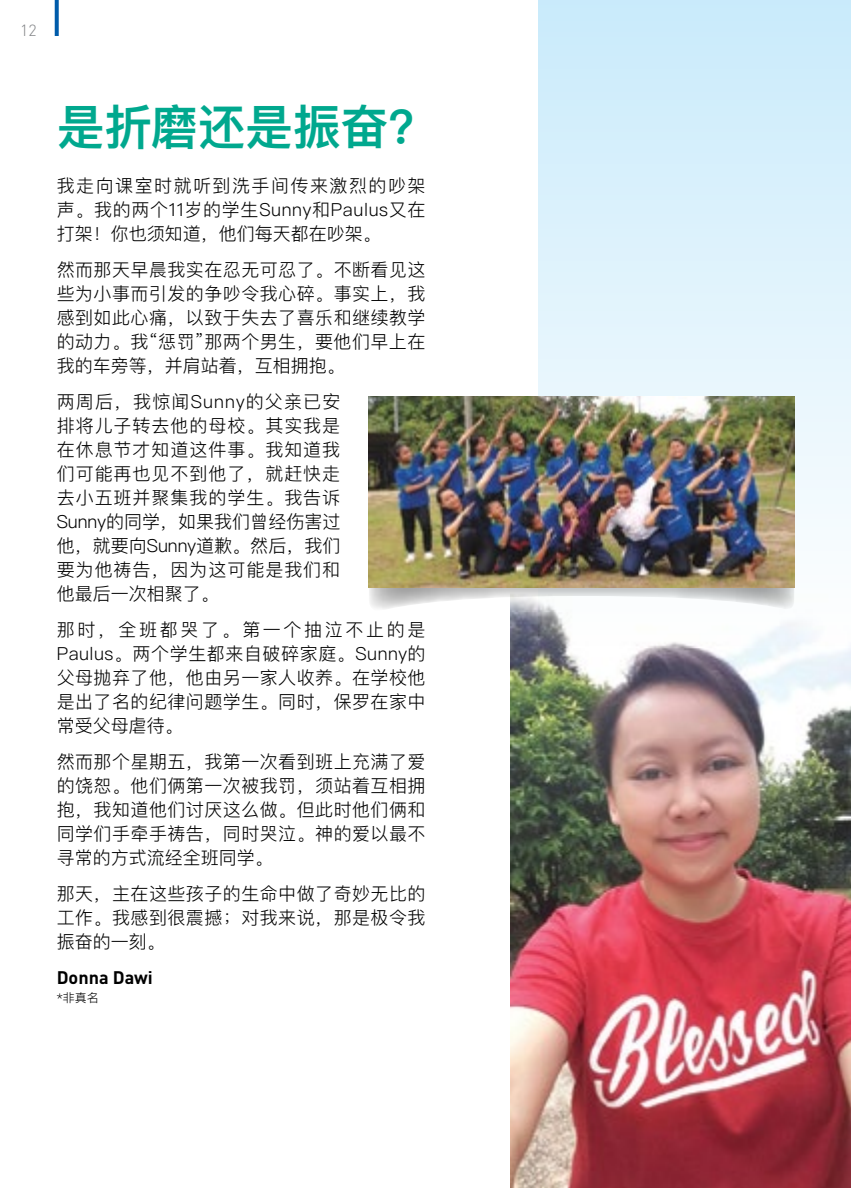
<style>
.page{position:relative;width:851px;height:1188px;background:#fff}
.page>*{position:absolute;margin:0;border:0;box-sizing:border-box;transform-origin:0 0}
.t1{font:600 48px "Ping Fang SC";letter-spacing:-.01em;color:#00a88e}
.t2{font:300 18px/24px "Ping Fang SC";letter-spacing:.025em;color:#000;text-align:justify}
.t3{font:700 18px "DIN";color:#000}
.t4{font:300 16px "DIN";color:#808285}
.t5{font:300 12px "Ping Fang SC";color:#000}
</style>
<div class="page">
<img style="left:510px;top:612px;width:340px;height:576px">
<div style="left:539px;top:0;width:311px;height:648px;background:linear-gradient(to bottom,#caecfc,#fcfcfc)"></div>
<svg style="left:369px;top:588px;width:425px;height:24px"></svg>
<img style="left:369px;top:396px;width:425px;height:192px">
<svg style="left:55px;top:0;width:4px;height:36px"></svg>
<p class="t4" style="left:20px;top:20px;width:18px">12</p>
<h1 class="t1" style="left:57px;top:97px;width:359px">是折磨还是振奋?</h1>
<p class="t2" style="left:57px;top:173px;width:370px">我走向课室时就听到洗手间传来激烈的吵架声。我的两个11岁的学生Sunny和Paulus又在打架！你也须知道，他们每天都在吵架。</p>
<p class="t2" style="left:57px;top:257px;width:370px">然而那天早晨我实在忍无可忍了。不断看见这些为小事而引发的争吵令我心碎。事实上，我感到如此心痛，以致于失去了喜乐和继续教学的动力。我“惩罚”那两个男生，要他们早上在我的车旁等，并肩站着，互相拥抱。</p>
<p class="t2" style="left:57px;top:389px;width:285px">两周后，我惊闻Sunny的父亲已安排将儿子转去他的母校。其实我是在休息节才知道这件事。我知道我们可能再也见不到他了，就赶快走去小五班并聚集我的学生。我告诉Sunny的同学，如果我们曾经伤害过他，就要向Sunny道歉。然后，我们要为他祷告，因为这可能是我们和他最后一次相聚了。</p>
<p class="t2" style="left:57px;top:617px;width:370px">那时，全班都哭了。第一个抽泣不止的是Paulus。两个学生都来自破碎家庭。Sunny的父母抛弃了他，他由另一家人收养。在学校他是出了名的纪律问题学生。同时，保罗在家中常受父母虐待。</p>
<p class="t2" style="left:57px;top:749px;width:370px">然而那个星期五，我第一次看到班上充满了爱的饶恕。他们俩第一次被我罚，须站着互相拥抱，我知道他们讨厌这么做。但此时他们俩和同学们手牵手祷告，同时哭泣。神的爱以最不寻常的方式流经全班同学。</p>
<p class="t2" style="left:57px;top:881px;width:370px">那天，主在这些孩子的生命中做了奇妙无比的工作。我感到很震撼；对我来说，那是极令我振奋的一刻。</p>
<p class="t3" style="left:57px;top:966px;width:98px">Donna Dawi</p>
<p class="t5" style="left:57px;top:990px;width:43px">*非真名</p>
</div>
